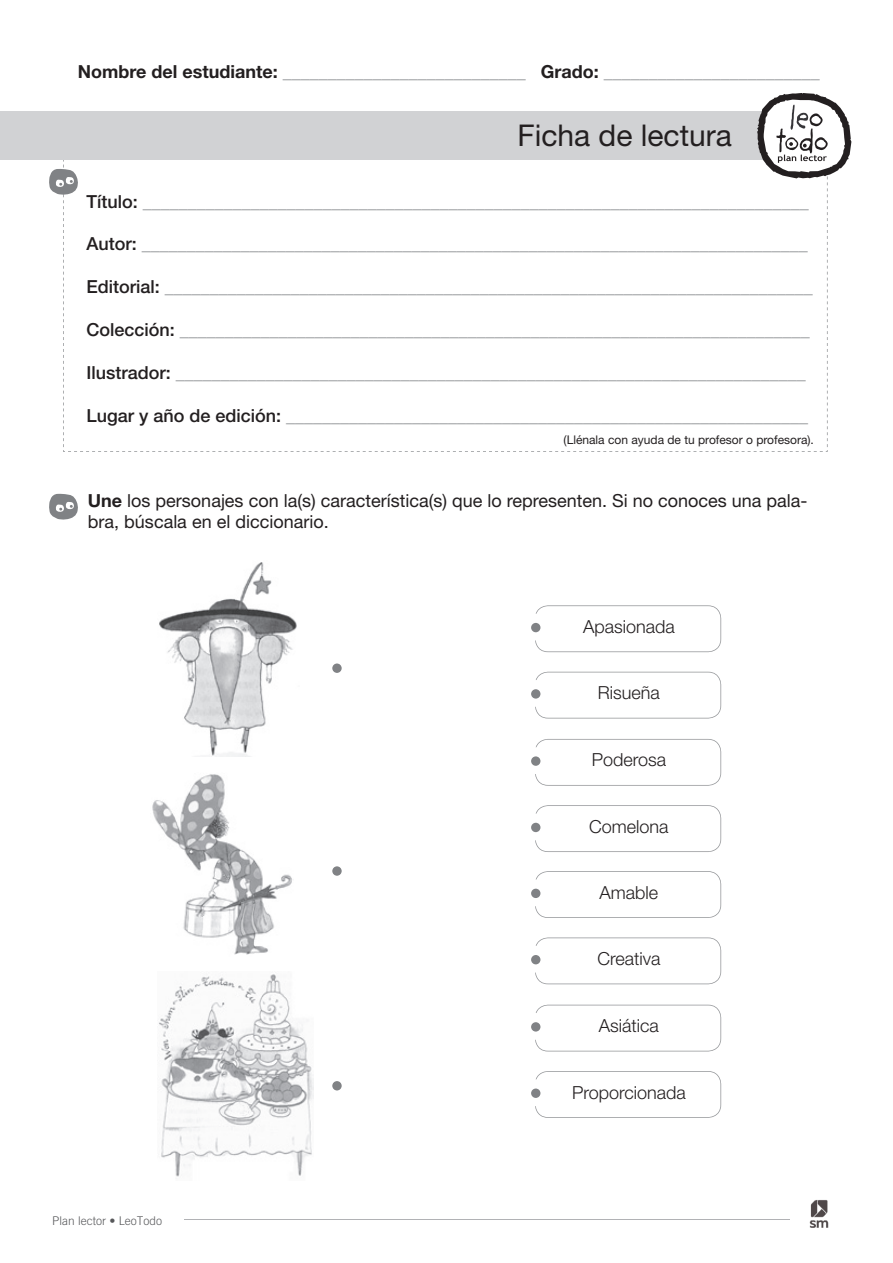
<style>
.page{position:relative;width:893px;height:1263px;background:#fff}
.page>*{position:absolute;margin:0;border:0;box-sizing:border-box;transform-origin:0 0}
.t1{font:30px "Helvetica Neue LT Std";color:#231f20}
.t2{font:500 18px "Helvetica Neue LT Std";color:#939598}
.t3{font:18px/21.6px "Helvetica Neue LT Std";color:#231f20}
.t4{font:700 18px "Helvetica Neue LT Std";color:#939598}
.t5{font:300 18px "Helvetica Neue LT Std";color:#231f20}
.t6{font:12px "Helvetica Neue LT Std";color:#231f20}
.t7{font:300 12px "Trade Gothic";color:#57585a}
.s1{color:#231f20}
.s2{font-weight:700}
</style>
<div class="page">
<div style="left:0;top:111px;width:812px;height:49px;background:#d1d2d4"></div>
<svg style="left:49px;top:93px;width:802px;height:359px"></svg>
<svg style="left:49px;top:494px;width:29px;height:26px"></svg>
<img style="left:159px;top:562px;width:138px;height:195px">
<img style="left:152px;top:774px;width:140px;height:181px">
<img style="left:159px;top:974px;width:155px;height:203px">
<svg style="left:535px;top:605px;width:186px;height:47px"></svg>
<svg style="left:535px;top:871px;width:186px;height:47px"></svg>
<svg style="left:535px;top:739px;width:186px;height:47px"></svg>
<svg style="left:535px;top:1005px;width:186px;height:46px"></svg>
<svg style="left:535px;top:672px;width:186px;height:46px"></svg>
<svg style="left:535px;top:937px;width:186px;height:47px"></svg>
<svg style="left:535px;top:805px;width:186px;height:47px"></svg>
<svg style="left:535px;top:1071px;width:186px;height:47px"></svg>
<div style="left:522px;top:614px;width:27px;height:26px;background:#fff;border-radius:50%"></div>
<div style="left:531px;top:623px;width:9px;height:9px;background:#808285;border-radius:50%"></div>
<div style="left:522px;top:879px;width:27px;height:27px;background:#fff;border-radius:50%"></div>
<div style="left:531px;top:889px;width:9px;height:9px;background:#808285;border-radius:50%"></div>
<div style="left:522px;top:747px;width:27px;height:27px;background:#fff;border-radius:50%"></div>
<div style="left:531px;top:756px;width:9px;height:10px;background:#808285;border-radius:50%"></div>
<div style="left:522px;top:1013px;width:27px;height:27px;background:#fff;border-radius:50%"></div>
<div style="left:531px;top:1022px;width:9px;height:9px;background:#808285;border-radius:50%"></div>
<div style="left:522px;top:680px;width:27px;height:27px;background:#fff;border-radius:50%"></div>
<div style="left:531px;top:689px;width:9px;height:10px;background:#808285;border-radius:50%"></div>
<div style="left:522px;top:946px;width:27px;height:26px;background:#fff;border-radius:50%"></div>
<div style="left:531px;top:955px;width:9px;height:9px;background:#808285;border-radius:50%"></div>
<div style="left:522px;top:813px;width:27px;height:27px;background:#fff;border-radius:50%"></div>
<div style="left:531px;top:823px;width:9px;height:9px;background:#808285;border-radius:50%"></div>
<div style="left:522px;top:1079px;width:27px;height:27px;background:#fff;border-radius:50%"></div>
<div style="left:531px;top:1088px;width:9px;height:10px;background:#808285;border-radius:50%"></div>
<div style="left:332px;top:663px;width:10px;height:10px;background:#808285;border-radius:50%"></div>
<div style="left:332px;top:866px;width:10px;height:10px;background:#808285;border-radius:50%"></div>
<div style="left:332px;top:1081px;width:10px;height:9px;background:#808285;border-radius:50%"></div>
<hr style="left:184px;top:1220px;width:605px;height:1px;background:#b1b2b5">
<img style="left:809px;top:1200px;width:20px;height:28px">
<p class="t4" style="left:78px;top:61px;width:743px"><span class="s1">Nombre del estudiante:</span> ___________________________ <span class="s1">Grado:</span> ________________________</p>
<h1 class="t1" style="left:519px;top:114px;width:216px">Ficha de lectura</h1>
<p class="t2" style="left:86px;top:190px;width:724px"><span class="s1">Título:</span> __________________________________________________________________________</p>
<p class="t2" style="left:86px;top:233px;width:723px"><span class="s1">Autor:</span> __________________________________________________________________________</p>
<p class="t2" style="left:86px;top:276px;width:728px"><span class="s1">Editorial:</span> ________________________________________________________________________</p>
<p class="t2" style="left:86px;top:319px;width:725px"><span class="s1">Colección:</span> ______________________________________________________________________</p>
<p class="t2" style="left:86px;top:362px;width:721px"><span class="s1">Ilustrador:</span> ______________________________________________________________________</p>
<p class="t2" style="left:86px;top:405px;width:723px"><span class="s1">Lugar y año de edición:</span> __________________________________________________________</p>
<p class="t6" style="left:564px;top:432px;width:252px">(Llénala con ayuda de tu profesor o profesora).</p>
<p class="t6" style="left:565px;top:429px;width:252px">(Llénala con ayuda de tu profesor o profesora).</p>
<p class="t3" style="left:90px;top:486px;width:654px">Si tú fueras el chamán de tu localidad, ¿qué situaciones te tendrían preocupado?<br><span class="s2">Escríbelas</span>.</p>
<p class="t3" style="left:88px;top:489px;width:721px"><span class="s2">Une</span> los personajes con la(s) característica(s) que lo representen. Si no conoces una pala&shy;bra, búscala en el diccionario.</p>
<p class="t5" style="left:583px;top:615px;width:93px">Apasionada</p>
<p class="t5" style="left:598px;top:682px;width:64px">Risueña</p>
<p class="t5" style="left:592px;top:749px;width:76px">Poderosa</p>
<p class="t5" style="left:589px;top:815px;width:81px">Comelona</p>
<p class="t5" style="left:600px;top:881px;width:60px">Amable</p>
<p class="t5" style="left:597px;top:948px;width:65px">Creativa</p>
<p class="t5" style="left:599px;top:1015px;width:62px">Asiática</p>
<p class="t7" style="left:54px;top:1210px;width:112px">Plan lector • LeoTodo</p>
<p class="t7" style="left:52px;top:1213px;width:112px">Plan lector • LeoTodo</p>
<p class="t5" style="left:572px;top:1081px;width:115px">Proporcionada</p>
</div>
